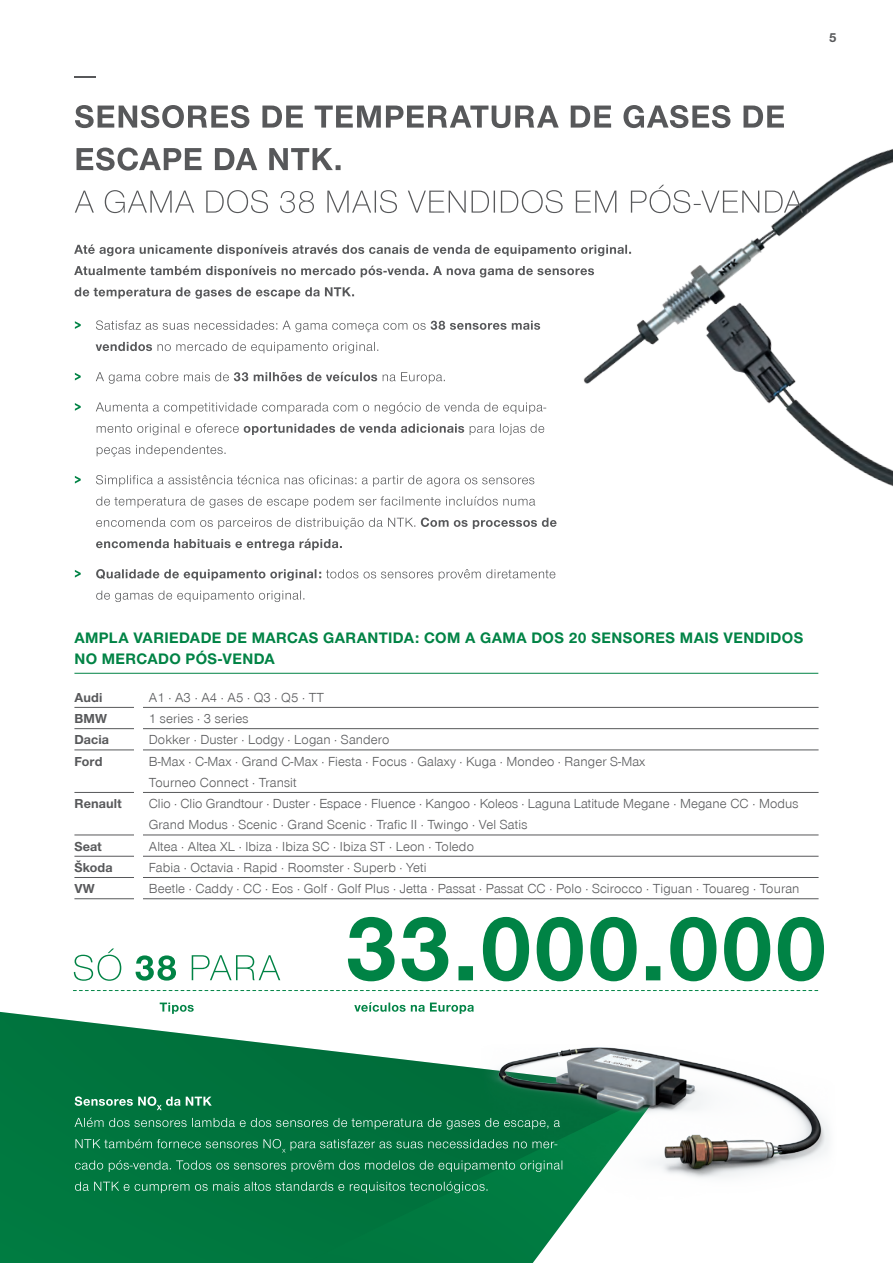
<style>
.page{position:relative;width:893px;height:1263px;background:#fff}
.page>*{position:absolute;margin:0;border:0;box-sizing:border-box;transform-origin:0 0}
.t1{font:700 15.75px/21.3px "Nimbus San Nov";letter-spacing:.025em;color:#008345}
.t2{font:13.5px/21.3px "Nimbus San Nov";letter-spacing:.01em;color:#57585a}
.t3{font:700 13.5px "Nimbus San Nov";letter-spacing:.01em;color:#57585a}
</style>
<div class="page">
<img style="left:583px;top:128px;width:310px;height:359px">
<svg style="left:96px;top:590px;width:208px;height:12px"></svg>
<svg style="left:96px;top:569px;width:459px;height:12px"></svg>
<svg style="left:75px;top:570px;width:6px;height:8px"></svg>
<svg style="left:96px;top:539px;width:246px;height:11px"></svg>
<svg style="left:96px;top:517px;width:460px;height:12px"></svg>
<svg style="left:96px;top:496px;width:439px;height:12px"></svg>
<svg style="left:96px;top:475px;width:438px;height:12px"></svg>
<svg style="left:75px;top:476px;width:6px;height:7px"></svg>
<svg style="left:97px;top:445px;width:129px;height:11px"></svg>
<svg style="left:97px;top:424px;width:447px;height:11px"></svg>
<svg style="left:96px;top:402px;width:450px;height:12px"></svg>
<svg style="left:75px;top:403px;width:6px;height:8px"></svg>
<svg style="left:96px;top:372px;width:349px;height:12px"></svg>
<svg style="left:75px;top:373px;width:6px;height:7px"></svg>
<svg style="left:96px;top:342px;width:282px;height:11px"></svg>
<svg style="left:96px;top:320px;width:444px;height:12px"></svg>
<svg style="left:75px;top:321px;width:6px;height:8px"></svg>
<svg style="left:75px;top:185px;width:733px;height:28px"></svg>
<svg style="left:77px;top:148px;width:264px;height:23px"></svg>
<svg style="left:75px;top:105px;width:709px;height:23px"></svg>
<svg style="left:74px;top:76px;width:22px;height:1px"></svg>
<svg style="left:0;top:917px;width:824px;height:346px"></svg>
<svg style="left:75px;top:287px;width:279px;height:12px"></svg>
<svg style="left:74px;top:266px;width:520px;height:11px"></svg>
<svg style="left:74px;top:244px;width:557px;height:12px"></svg>
<hr style="left:74px;top:707px;width:745px;height:1px;background:#57585a">
<hr style="left:74px;top:728px;width:745px;height:1px;background:#57585a">
<hr style="left:74px;top:750px;width:745px;height:1px;background:#57585a">
<hr style="left:74px;top:792px;width:745px;height:1px;background:#57585a">
<hr style="left:74px;top:835px;width:745px;height:1px;background:#57585a">
<hr style="left:74px;top:856px;width:745px;height:1px;background:#57585a">
<hr style="left:74px;top:877px;width:745px;height:1px;background:#57585a">
<hr style="left:74px;top:898px;width:745px;height:1px;background:#57585a">
<div style="left:134px;top:697px;width:9px;height:215px;background:#fff"></div>
<hr style="left:74px;top:673px;width:744px;height:1px;background:#008345">
<p class="t3" style="left:829px;top:30px;width:9px">5</p>
<p class="t1" style="left:74px;top:627px;width:730px">AMPLA VARIEDADE DE MARCAS GARANTIDA: COM A GAMA DOS 20 SENSORES MAIS VENDIDOS<br>NO MERCADO PÓS-VENDA</p>
<p class="t3" style="left:74px;top:689px;width:30px">Audi</p>
<p class="t2" style="left:149px;top:687px;width:177px">A1 · A3 · A4 · A5 · Q3 · Q5 · TT</p>
<p class="t3" style="left:74px;top:711px;width:34px">BMW</p>
<p class="t2" style="left:149px;top:708px;width:101px">1 series · 3 series</p>
<p class="t3" style="left:74px;top:732px;width:36px">Dacia</p>
<p class="t2" style="left:149px;top:729px;width:242px">Dokker · Duster · Lodgy · Logan · Sandero</p>
<p class="t3" style="left:74px;top:753px;width:30px">Ford</p>
<p class="t2" style="left:149px;top:751px;width:498px">B-Max · C-Max · Grand C-Max · Fiesta · Focus · Galaxy · Kuga · Mondeo · Ranger S-Max<br>Tourneo Connect · Transit</p>
<p class="t3" style="left:74px;top:796px;width:49px">Renault</p>
<p class="t2" style="left:149px;top:793px;width:651px">Clio · Clio Grandtour · Duster · Espace · Fluence · Kangoo · Koleos · Laguna Latitude Megane · Megane CC · Modus<br>Grand Modus · Scenic · Grand Scenic · Trafic II · Twingo · Vel Satis</p>
<p class="t3" style="left:74px;top:838px;width:29px">Seat</p>
<p class="t2" style="left:149px;top:836px;width:327px">Altea · Altea XL · Ibiza · Ibiza SC · Ibiza ST · Leon · Toledo</p>
<p class="t3" style="left:74px;top:859px;width:40px">Škoda</p>
<p class="t2" style="left:149px;top:857px;width:279px">Fabia · Octavia · Rapid · Roomster · Superb · Yeti</p>
<p class="t3" style="left:74px;top:881px;width:22px">VW</p>
<p class="t2" style="left:149px;top:878px;width:652px">Beetle · Caddy · CC · Eos · Golf · Golf Plus · Jetta · Passat · Passat CC · Polo · Scirocco · Tiguan · Touareg · Touran</p>
</div>
